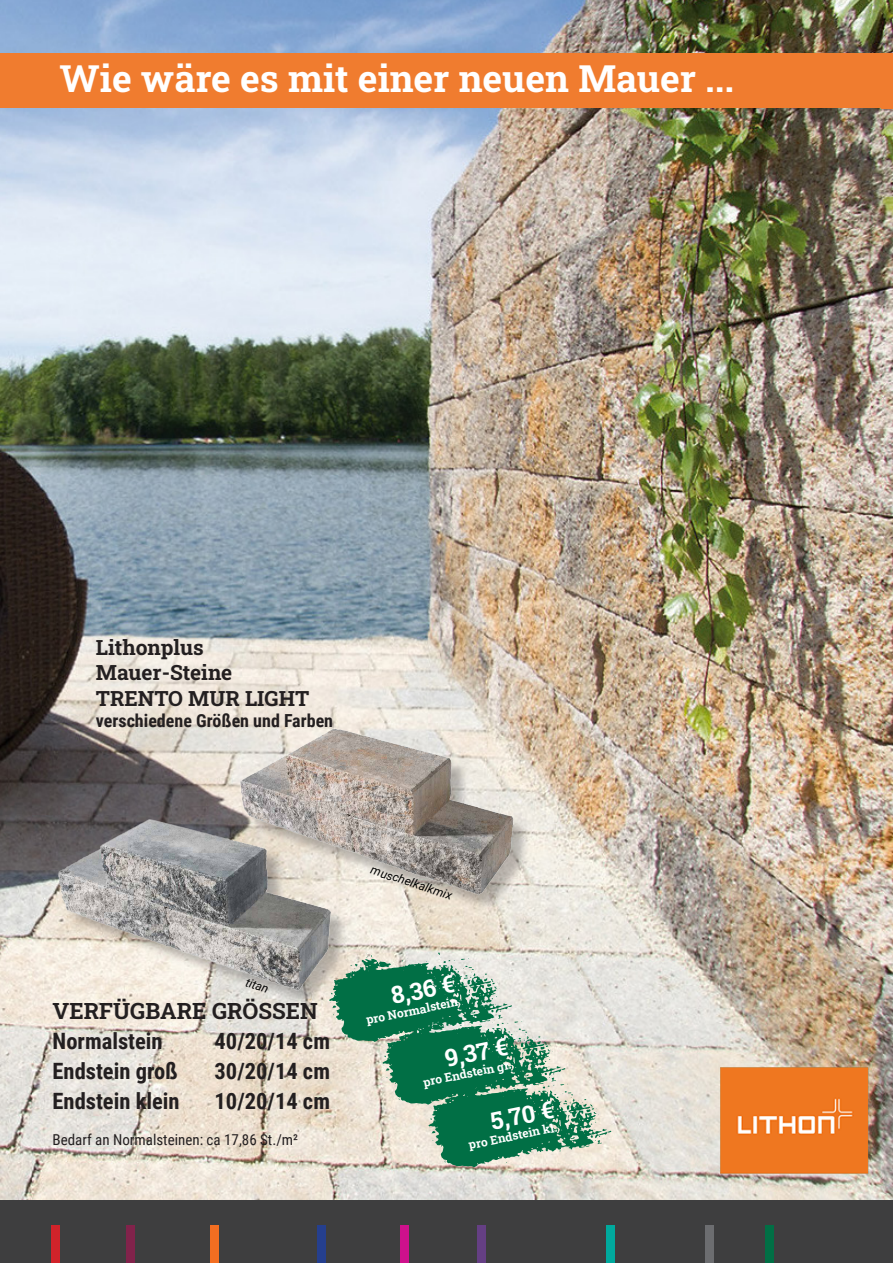
<style>
.page{position:relative;width:893px;height:1263px;background:#fff}
.page>*{position:absolute;margin:0;border:0;box-sizing:border-box;transform-origin:0 0}
.t1{font:37.5px "Roboto Slab";color:#fff}
.Beschreibung{font:24px "Roboto Slab";color:#fff}
.t2{font:700 22.5px "Roboto Condensed";color:#231f20}
.t3{font:22.5px "Roboto Slab";color:#231f20}
.Beschreibung-2{font:21px/25.2px "Roboto Slab";color:#231f20}
.Beschreibung-3{font:700 18px "Roboto Condensed";color:#231f20}
.t4{font:15px "Roboto Condensed";color:#231f20}
.Beschreibung-4{font:12px "Roboto Slab";color:#fff}
.Beschreibung-5{font:italic 12px "Roboto";color:#000}
</style>
<div class="page">
<div style="left:0;top:1199px;width:893px;height:64px;background:#3e3e3f"></div>
<div style="left:477px;top:1225px;width:9px;height:38px;background:#653f84"></div>
<div style="left:127px;top:1225px;width:8px;height:38px;background:#81234b"></div>
<div style="left:211px;top:1225px;width:8px;height:38px;background:#f36e21"></div>
<div style="left:317px;top:1225px;width:9px;height:38px;background:#253f8e"></div>
<div style="left:400px;top:1225px;width:8px;height:38px;background:#ce118c"></div>
<div style="left:606px;top:1225px;width:9px;height:38px;background:#00a99d"></div>
<div style="left:705px;top:1225px;width:9px;height:38px;background:#6c6d70"></div>
<div style="left:51px;top:1225px;width:9px;height:38px;background:#d1232a"></div>
<div style="left:765px;top:1225px;width:8px;height:38px;background:#016f45"></div>
<img style="left:0;top:0;width:893px;height:1199px">
<img style="left:695px;top:1063px;width:180px;height:114px">
<div style="left:61px;top:822px;width:287px;height:185px;background:#231f20;opacity:.3"></div>
<img style="left:41px;top:795px;width:308px;height:208px">
<div style="left:243px;top:732px;width:288px;height:180px;background:#231f20;opacity:.3"></div>
<img style="left:224px;top:702px;width:308px;height:194px">
<svg style="left:329px;top:952px;width:283px;height:215px"></svg>
<div style="left:0;top:53px;width:893px;height:54px;background:#f07c2f"></div>
<div style="left:881px;top:54px;width:12px;height:55px;background:#f07c2f"></div>
<p class="t1" style="left:60px;top:53px;width:676px">Wie wäre es mit einer neuen Mauer ...</p>
<p class="Beschreibung-2" style="left:96px;top:634px;width:110px">Lithonplus</p>
<p class="Beschreibung-2" style="left:96px;top:660px;width:215px">Mauer-Steine<br>TRENTO MUR LIGHT</p>
<p class="Beschreibung-3" style="left:96px;top:708px;width:239px">verschiedene Größen und Farben</p>
<p class="Beschreibung-5" style="left:249px;top:973px;width:25px;rotate:18deg">titan</p>
<p class="t3" style="left:53px;top:995px;width:267px">VERFÜGBARE GRÖSSEN</p>
<p class="t2" style="left:53px;top:1025px;width:112px">Normalstein</p>
<p class="t2" style="left:215px;top:1025px;width:117px">40/20/14 cm</p>
<p class="t2" style="left:53px;top:1055px;width:127px">Endstein groß</p>
<p class="t2" style="left:215px;top:1055px;width:117px">30/20/14 cm</p>
<p class="t2" style="left:53px;top:1085px;width:129px">Endstein klein</p>
<p class="t2" style="left:215px;top:1085px;width:117px">10/20/14 cm</p>
<p class="t4" style="left:53px;top:1129px;width:247px">Bedarf an Normalsteinen: ca 17,86 St./m²</p>
<p class="Beschreibung-5" style="left:374px;top:861px;width:86px;rotate:18deg">muschelkalkmix</p>
<p class="Beschreibung" style="left:388px;top:980px;width:65px;rotate:-12deg">8,36 €</p>
<p class="Beschreibung-4" style="left:365px;top:1012px;width:95px;rotate:-11deg">pro Normalstein</p>
<p class="Beschreibung" style="left:441px;top:1043px;width:65px;rotate:-12deg">9,37 €</p>
<p class="Beschreibung-4" style="left:422px;top:1074px;width:91px;rotate:-11deg">pro Endstein gr.</p>
<p class="Beschreibung" style="left:487px;top:1105px;width:65px;rotate:-12deg">5,70 €</p>
<p class="Beschreibung-4" style="left:467px;top:1136px;width:92px;rotate:-11deg">pro Endstein kl.</p>
</div>
